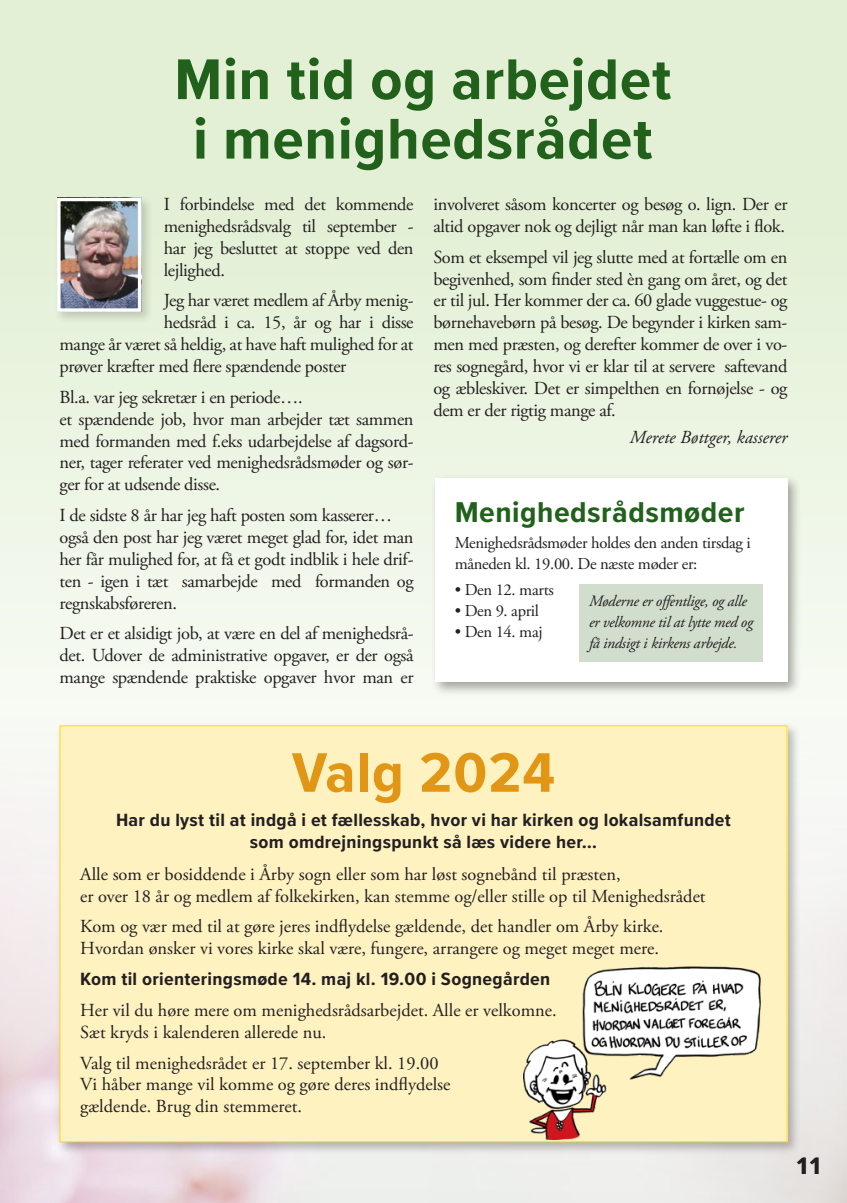
<style>
.page{position:relative;width:847px;height:1203px;background:#fff}
.page>*{position:absolute;margin:0;border:0;box-sizing:border-box;transform-origin:0 0}
.t1{font:700 59.5px/59.5px "Proxima Nova Cond";letter-spacing:.01em;color:#21611c;text-align:center;scale:1.1 1}
.t2{font:700 57.75px "Proxima Nova Cond";letter-spacing:.015em;color:#e29616;scale:1.1 1}
.t3{font:700 29.75px "Proxima Nova Cond";letter-spacing:.015em;color:#21611c;scale:1.1 1}
.t4{font:600 24.5px "Proxima Nova Cond";color:#231f20;scale:1.1 1}
.t5{font:18.38px/21.9px "Adobe Garamond Pro";letter-spacing:-.02em;color:#231f20;text-align:justify}
.t6{font:18.38px/21.9px "Adobe Garamond Pro";color:#231f20}
.t7{font:700 18.38px/21.9px "Proxima Nova Cond";letter-spacing:.015em;color:#231f20;text-align:center;scale:1.1 1}
.t8{font:italic 18.38px "Adobe Garamond Pro";color:#231f20}
.t9{font:16.62px/21px "Adobe Garamond Pro";letter-spacing:-.02em;color:#231f20}
.t10{font:italic 15.75px/21px "Adobe Garamond Pro";letter-spacing:-.02em;color:#231f20}
</style>
<div class="page">
<div style="left:0;top:0;width:847px;height:985px;background:linear-gradient(to bottom,#e1f1d1,#f9f6f8)"></div>
<div style="left:54px;top:194px;width:100px;height:130px;background:#231f20;opacity:.2"></div>
<img style="left:62px;top:203px;width:74px;height:104px">
<div style="left:57px;top:198px;width:84px;height:114px;border:4px solid #fff"></div>
<div style="left:56px;top:722px;width:745px;height:433px;background:#231f20;opacity:.3"></div>
<div style="left:60px;top:726px;width:727px;height:416px;background:#fef2c1"></div>
<img style="left:524px;top:966px;width:237px;height:174px">
<div style="left:430px;top:474px;width:372px;height:222px;background:#231f20;opacity:.4"></div>
<div style="left:435px;top:479px;width:352px;height:203px;background:#fff"></div>
<div style="left:579px;top:584px;width:184px;height:77px;background:#d2decd"></div>
<p class="t1" style="left:174px;top:48px;width:453px">Min tid og arbejdet i menighedsrådet</p>
<p class="t5" style="left:164px;top:194px;width:251px">I forbindelse med det kommende menighedsrådsvalg til september - har jeg besluttet at stoppe ved den lejlighed.</p>
<p class="t5" style="left:164px;top:290px;width:251px">Jeg har været medlem af Årby menig-</p>
<p class="t5" style="left:164px;top:312px;width:251px">hedsråd i ca. 15, år og har i disse</p>
<p class="t5" style="left:60px;top:334px;width:355px">mange år været så heldig, at have haft mulighed for at</p>
<p class="t5" style="left:60px;top:356px;width:288px">prøver kræfter med flere spændende poster</p>
<p class="t5" style="left:60px;top:387px;width:245px">Bl.a. var jeg sekretær i en periode….</p>
<p class="t5" style="left:60px;top:409px;width:355px">et spændende job, hvor man arbejder tæt sammen med formanden med f.eks udarbejdelse af dagsord&shy;ner, tager referater ved menighedsrådsmøder og sør&shy;ger for at udsende disse.</p>
<p class="t5" style="left:60px;top:505px;width:334px">I de sidste 8 år har jeg haft posten som kasserer…</p>
<p class="t5" style="left:60px;top:527px;width:355px">også den post har jeg været meget glad for, idet man her får mulighed for, at få et godt indblik i hele drif&shy;ten - igen i tæt samarbejde med formanden og regnskabsføreren.</p>
<p class="t5" style="left:60px;top:623px;width:355px">Det er et alsidigt job, at være en del af menighedsrå&shy;det. Udover de administrative opgaver, er der også mange spændende praktiske opgaver hvor man er</p>
<p class="t5" style="left:433px;top:194px;width:355px">involveret såsom koncerter og besøg o. lign. Der er altid opgaver nok og dejligt når man kan løfte i flok.</p>
<p class="t5" style="left:433px;top:247px;width:355px">Som et eksempel vil jeg slutte med at fortælle om en begivenhed, som finder sted èn gang om året, og det er til jul. Her kommer der ca. 60 glade vuggestue- og børnehavebørn på besøg. De begynder i kirken sam&shy;men med præsten, og derefter kommer de over i vo&shy;res sognegård, hvor vi er klar til at servere saftevand og æbleskiver. Det er simpelthen en fornøjelse - og dem er der rigtig mange af.</p>
<p class="t8" style="left:630px;top:426px;width:159px">Merete Bøttger, kasserer</p>
<p class="t3" style="left:455px;top:490px;width:265px">Menighedsrådsmøder</p>
<p class="t9" style="left:455px;top:533px;width:297px">Menighedsrådsmøder holdes den anden tirsdag i måneden kl. 19.00. De næste møder er:</p>
<p class="t9" style="left:455px;top:580px;width:101px">• Den 12. marts</p>
<p class="t9" style="left:455px;top:601px;width:86px">• Den 9. april</p>
<p class="t9" style="left:455px;top:622px;width:89px">• Den 14. maj</p>
<p class="t10" style="left:589px;top:591px;width:165px">Møderne er offentlige, og alle er velkomne til at lytte med og få indsigt i kirkens arbejde.</p>
<p class="t2" style="left:292px;top:730px;width:241px">Valg 2024</p>
<p class="t7" style="left:116px;top:809px;width:560px">Har du lyst til at indgå i et fællesskab, hvor vi har kirken og lokalsamfundet som omdrejningspunkt så læs videre her…</p>
<p class="t6" style="left:80px;top:864px;width:542px">Alle som er bosiddende i Årby sogn eller som har løst sognebånd til præsten,</p>
<p class="t6" style="left:80px;top:885px;width:627px">er over 18 år og medlem af folkekirken, kan stemme og/eller stille op til Menighedsrådet</p>
<p class="t6" style="left:80px;top:916px;width:585px">Kom og vær med til at gøre jeres indflydelse gældende, det handler om Årby kirke.</p>
<p class="t6" style="left:80px;top:938px;width:580px">Hvordan ønsker vi vores kirke skal være, fungere, arrangere og meget meget mere.</p>
<p class="t7" style="left:80px;top:968px;width:429px">Kom til orienteringsmøde 14. maj kl. 19.00 i Sognegården</p>
<p class="t6" style="left:80px;top:1000px;width:478px">Her vil du høre mere om menighedsrådsarbejdet. Alle er velkomne.</p>
<p class="t6" style="left:80px;top:1022px;width:248px">Sæt kryds i kalenderen allerede nu.</p>
<p class="t6" style="left:80px;top:1052px;width:372px">Valg til menighedsrådet er 17. september kl. 19.00<br>Vi håber mange vil komme og gøre deres indflydelse gældende. Brug din stemmeret.</p>
<p class="t4" style="left:798px;top:1148px;width:21px">11</p>
</div>
